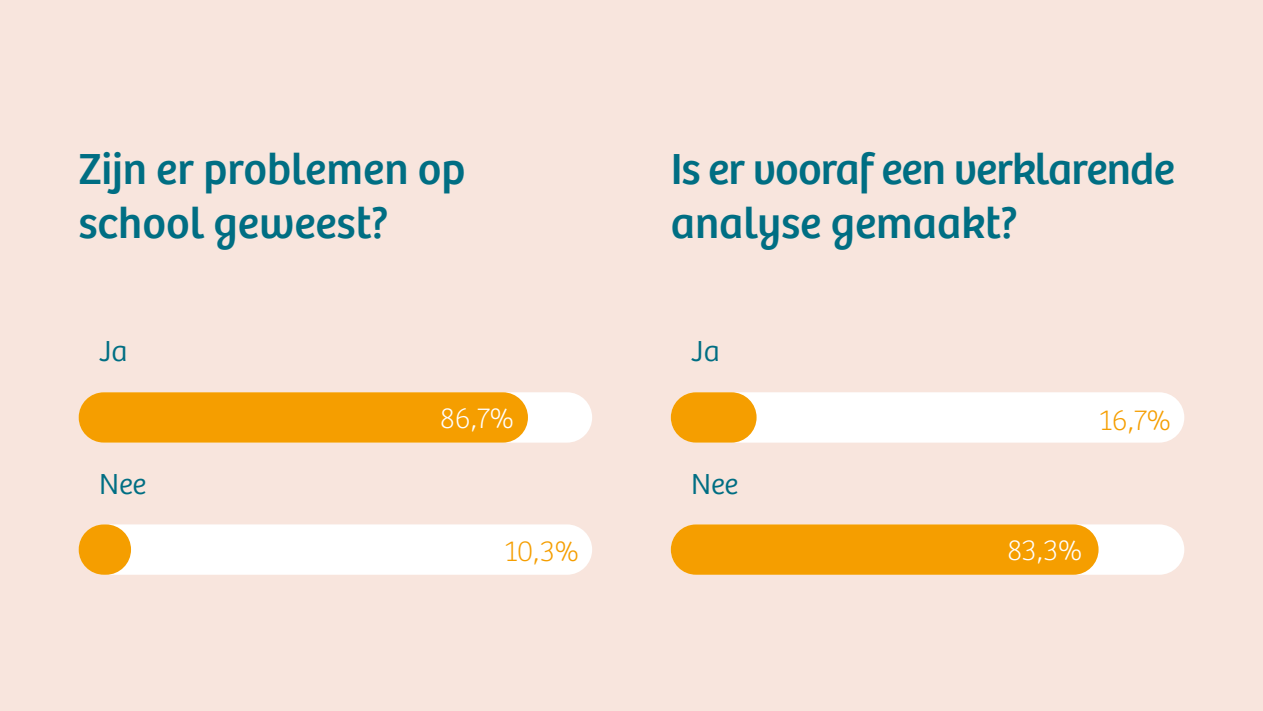
<style>
.page{position:relative;width:1263px;height:711px;background:#fff}
.page>*{position:absolute;margin:0;border:0;box-sizing:border-box;transform-origin:0 0}
.t1{font:45px/54px "Bree";letter-spacing:-.02em;color:#006e83}
.t2{font:45px/54px "Bree";color:#006e83}
.t3{font:300 30px "Bree";color:#006e83}
.t4{font:100 30px "Bree";color:#fff}
.t5{font:100 30px "Bree";color:#f59e00}
</style>
<div class="page">
<div style="left:0;top:0;width:1263px;height:710px;background:#f8e5dd"></div>
<div style="left:79px;top:392px;width:513px;height:50px;background:#fff;border-radius:25px"></div>
<div style="left:671px;top:392px;width:513px;height:50px;background:#fff;border-radius:25px"></div>
<div style="left:79px;top:524px;width:513px;height:50px;background:#fff;border-radius:25px"></div>
<div style="left:671px;top:524px;width:513px;height:50px;background:#fff;border-radius:25px"></div>
<div style="left:79px;top:392px;width:449px;height:50px;background:#f59e00;border-radius:25px"></div>
<div style="left:79px;top:524px;width:52px;height:50px;background:#f59e00;border-radius:25px"></div>
<div style="left:671px;top:524px;width:427px;height:50px;background:#f59e00;border-radius:25px"></div>
<div style="left:671px;top:392px;width:85px;height:50px;background:#f59e00;border-radius:25px"></div>
<p class="t2" style="left:79px;top:138px;width:388px">Zijn er problemen op school geweest?</p>
<p class="t1" style="left:671px;top:138px;width:506px">Is er vooraf een verklarende analyse gemaakt?</p>
<p class="t3" style="left:99px;top:334px;width:30px">Ja</p>
<p class="t3" style="left:691px;top:334px;width:30px">Ja</p>
<p class="t4" style="left:439px;top:401px;width:75px">86,7%</p>
<p class="t3" style="left:99px;top:466px;width:49px">Nee</p>
<p class="t3" style="left:691px;top:466px;width:49px">Nee</p>
<p class="t5" style="left:505px;top:534px;width:75px">10,3%</p>
<p class="t4" style="left:1007px;top:533px;width:77px">83,3%</p>
<p class="t5" style="left:1100px;top:403px;width:72px">16,7%</p>
</div>
